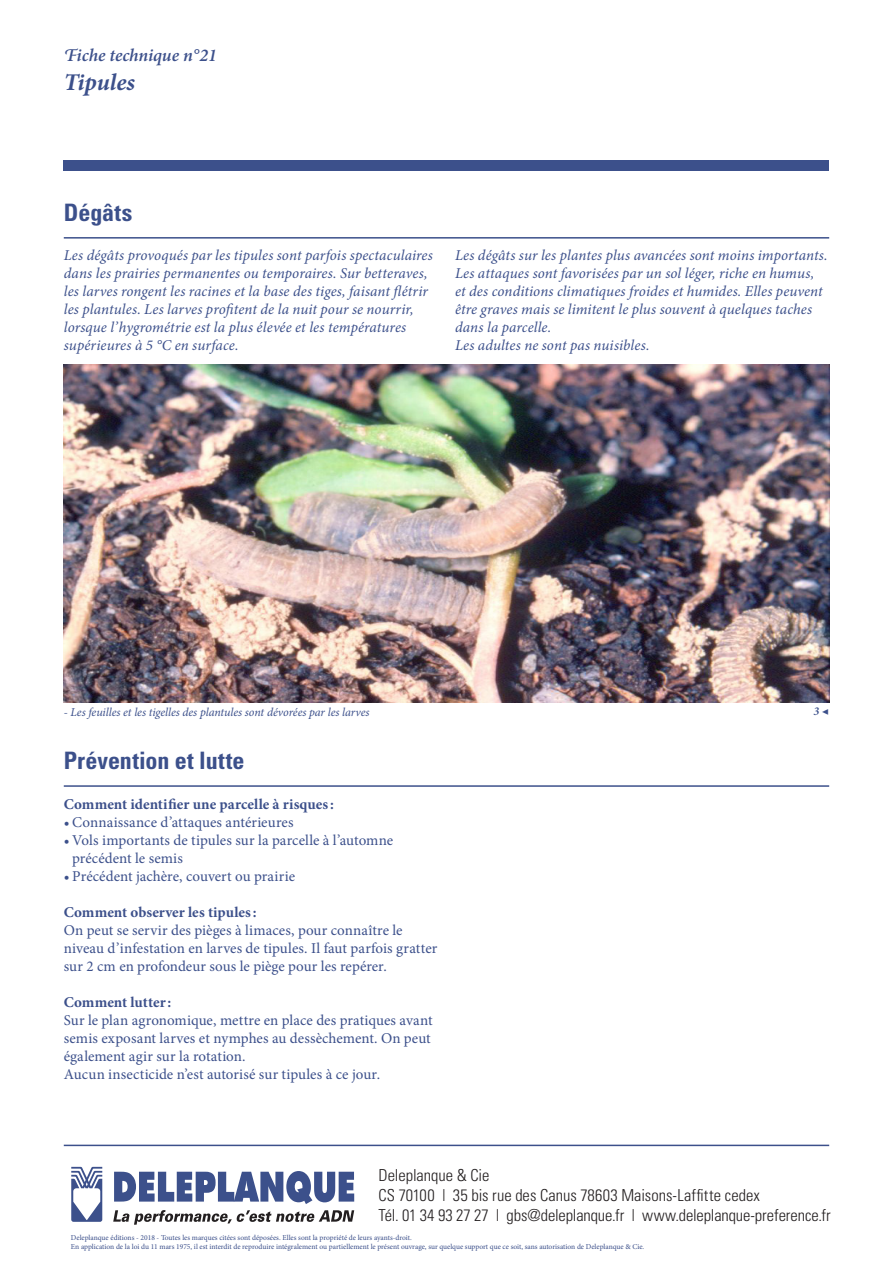
<style>
.page{position:relative;width:893px;height:1263px;background:#fff}
.page>*{position:absolute;margin:0;border:0;box-sizing:border-box;transform-origin:0 0}
.t1{font:700 condensed 24px "Univers";letter-spacing:.005em;color:#3c508b}
.t2{font:italic 700 24px "Minion Pro";color:#3c508b}
.t3{font:italic 600 18px "Minion Pro";letter-spacing:-.01em;color:#3c508b}
.t4{font:300 condensed 16.5px "Univers";letter-spacing:-.005em;color:#231f20}
.t5{font:italic 15px/18px "Minion Pro";letter-spacing:.005em;color:#3c508b}
.t6{font:15px/18px "Minion Pro";color:#3c508b}
.t7{font:700 15px "Minion Pro";color:#3c508b}
.t8{font:italic 12px "Minion Pro";letter-spacing:-.005em;color:#3c508b}
.t9{font:italic 600 12px "Minion Pro";color:#3c508b}
.t10{font:7.5px/9px "Minion Pro";color:#3b4f8a}
</style>
<div class="page">
<div style="left:64px;top:160px;width:765px;height:10px;background:#3c508b"></div>
<hr style="left:64px;top:1145px;width:765px;height:1px;background:#3c508b">
<hr style="left:64px;top:785px;width:765px;height:2px;background:#3c508b">
<hr style="left:64px;top:237px;width:765px;height:2px;background:#3c508b">
<svg style="left:114px;top:1171px;width:240px;height:33px"></svg>
<svg style="left:113px;top:1210px;width:241px;height:15px"></svg>
<svg style="left:71px;top:1167px;width:31px;height:55px"></svg>
<img style="left:64px;top:364px;width:765px;height:338px">
<p class="t3" style="left:64px;top:43px;width:155px">Fiche technique n°21</p>
<p class="t2" style="left:64px;top:65px;width:73px">Tipules</p>
<p class="t1" style="left:64px;top:197px;width:70px">Dégâts</p>
<p class="t5" style="left:64px;top:247px;width:371px">Les dégâts provoqués par les tipules sont parfois spectaculaires dans les prairies permanentes ou temporaires. Sur betteraves, les larves rongent les racines et la base des tiges, faisant flétrir les plantules. Les larves profitent de la nuit pour se nourrir, lorsque l’hygrométrie est la plus élevée et les températures supérieures à 5 °C en surface.</p>
<p class="t5" style="left:455px;top:246px;width:374px">Les dégâts sur les plantes plus avancées sont moins importants.</p>
<p class="t5" style="left:455px;top:264px;width:369px">Les attaques sont favorisées par un sol léger, riche en humus, et des conditions climatiques froides et humides. Elles peuvent être graves mais se limitent le plus souvent à quelques taches dans la parcelle.</p>
<p class="t5" style="left:455px;top:336px;width:196px">Les adultes ne sont pas nuisibles.</p>
<p class="t8" style="left:64px;top:704px;width:307px">- Les feuilles et les tigelles des plantules sont dévorées par les larves</p>
<p class="t9" style="left:813px;top:703px;width:17px">3 ◀</p>
<p class="t1" style="left:64px;top:745px;width:182px">Prévention et lutte</p>
<p class="t7" style="left:64px;top:793px;width:272px">Comment identifier une parcelle à risques:</p>
<p class="t6" style="left:64px;top:813px;width:231px">• Connaissance d’attaques antérieures</p>
<p class="t6" style="left:72px;top:831px;width:322px;text-indent:-9px">• Vols importants de tipules sur la parcelle à l’automne précédent le semis</p>
<p class="t6" style="left:64px;top:867px;width:233px">• Précédent jachère, couvert ou prairie</p>
<p class="t7" style="left:64px;top:901px;width:194px">Comment observer les tipules:</p>
<p class="t6" style="left:64px;top:921px;width:375px">On peut se servir des pièges à limaces, pour connaître le niveau d’infestation en larves de tipules. Il faut parfois gratter sur 2 cm en profondeur sous le piège pour les repérer.</p>
<p class="t7" style="left:64px;top:991px;width:109px">Comment lutter :</p>
<p class="t6" style="left:64px;top:1011px;width:370px">Sur le plan agronomique, mettre en place des pratiques avant semis exposant larves et nymphes au dessèchement. On peut également agir sur la rotation.</p>
<p class="t6" style="left:64px;top:1065px;width:318px">Aucun insecticide n’est autorisé sur tipules à ce jour.</p>
<p class="t4" style="left:379px;top:1165px;width:112px">Deleplanque &amp; Cie</p>
<p class="t4" style="left:379px;top:1185px;width:383px">CS 70100 | 35 bis rue des Canus 78603 Maisons-Laffitte cedex</p>
<p class="t4" style="left:379px;top:1205px;width:454px">Tél. 01 34 93 27 27 | gbs@deleplanque.fr | www.deleplanque-preference.fr</p>
<p class="t10" style="left:71px;top:1233px;width:575px">Deleplanque éditions - 2018 - Toutes les marques citées sont déposées. Elles sont la propriété de leurs ayants-droit.<br>En application de la loi du 11 mars 1975, il est interdit de reproduire intégralement ou partiellement le présent ouvrage, sur quelque support que ce soit, sans autorisation de Deleplanque &amp; Cie.</p>
</div>
